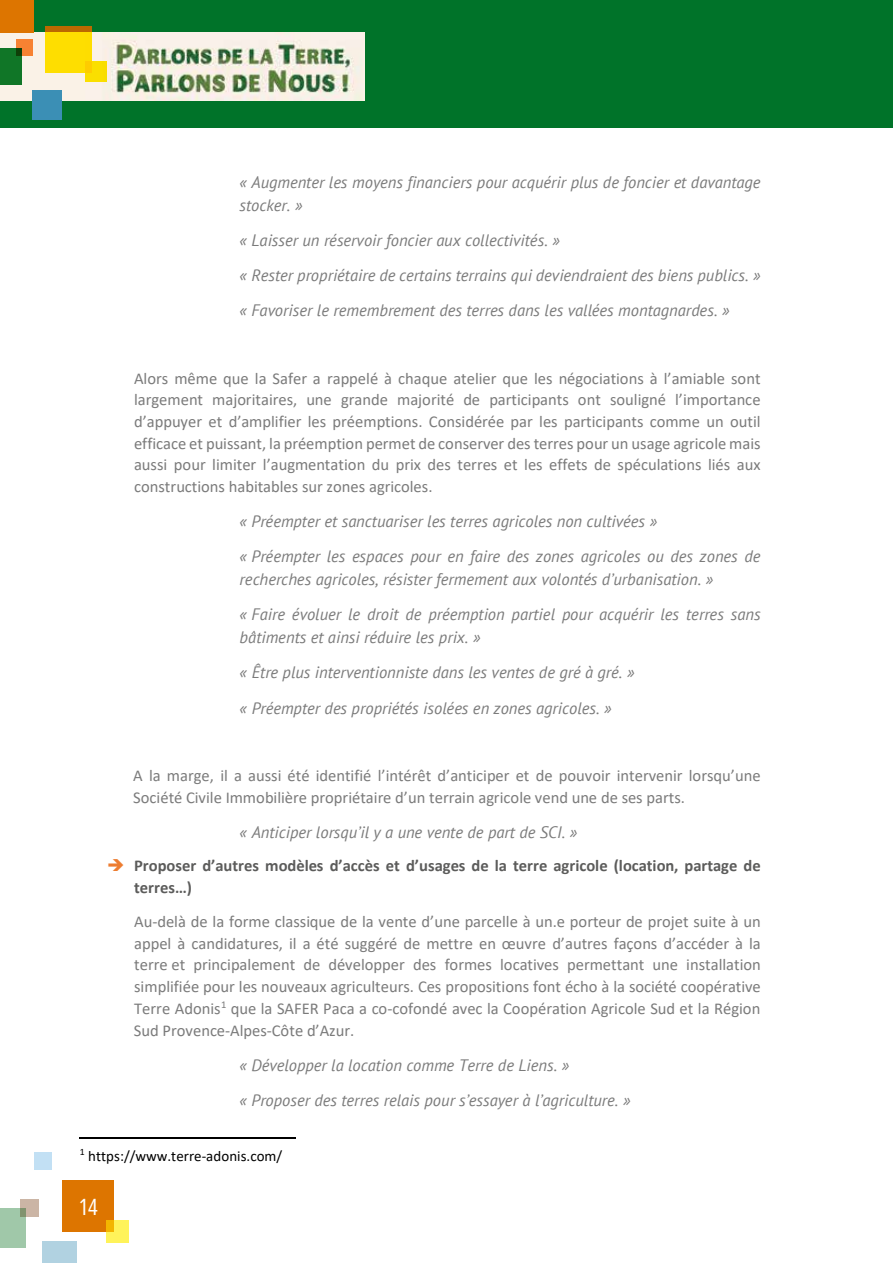
<style>
.page{position:relative;width:893px;height:1263px;background:#fff}
.page>*{position:absolute;margin:0;border:0;box-sizing:border-box;transform-origin:0 0}
.t1{font:22.5px "Open Sans";color:#fff}
.t2{font:16.5px/21.8px "Calibri";color:#7b7b7b;text-align:justify}
.t3{font:italic 16.5px/35.1px "PT Sans";color:#7b7b7b}
.t4{font:700 16.5px/21.8px "Calibri";letter-spacing:-.005em;color:#5c5c5b}
.t5{font:15px "Calibri";color:#000}
.s1{color:#ed7d31}
</style>
<div class="page">
<div style="left:0;top:0;width:893px;height:128px;background:#007329"></div>
<div style="left:0;top:1208px;width:26px;height:40px;background:#a0c8a9"></div>
<div style="left:106px;top:1220px;width:23px;height:23px;background:#fff35a"></div>
<div style="left:43px;top:1242px;width:34px;height:21px;background:#b1d2e1"></div>
<div style="left:34px;top:1152px;width:17px;height:17px;background:#c2e0f4"></div>
<div style="left:62px;top:1181px;width:51px;height:51px;background:#dd7500"></div>
<svg style="left:20px;top:1199px;width:19px;height:18px"></svg>
<img style="left:0;top:33px;width:365px;height:68px">
<div style="left:0;top:48px;width:22px;height:36px;background:#107627"></div>
<div style="left:85px;top:61px;width:21px;height:21px;background:#fadf00"></div>
<div style="left:32px;top:90px;width:30px;height:30px;background:#3b8fb5"></div>
<div style="left:0;top:0;width:34px;height:33px;background:#dd7500"></div>
<svg style="left:45px;top:27px;width:47px;height:46px;background:#f6d000"></svg>
<svg style="left:16px;top:39px;width:17px;height:17px"></svg>
<hr style="left:80px;top:1138px;width:216px;height:1px;background:#000">
<p class="t3" style="left:239px;top:170px;width:523px;line-height:23.1px">« Augmenter les moyens financiers pour acquérir plus de foncier et davantage stocker. »</p>
<p class="t3" style="left:239px;top:222px;width:522px">« Laisser un réservoir foncier aux collectivités. »<br>« Rester propriétaire de certains terrains qui deviendraient des biens publics. » « Favoriser le remembrement des terres dans les vallées montagnardes. »</p>
<p class="t2" style="left:134px;top:367px;width:628px">Alors même que la Safer a rappelé à chaque atelier que les négociations à l’amiable sont largement majoritaires, une grande majorité de participants ont souligné l’importance d’appuyer et d’amplifier les préemptions. Considérée par les participants comme un outil efficace et puissant, la préemption permet de conserver des terres pour un usage agricole mais aussi pour limiter l’augmentation du prix des terres et les effets de spéculations liés aux constructions habitables sur zones agricoles.</p>
<p class="t3" style="left:239px;top:504px;width:522px">« Préempter et sanctuariser les terres agricoles non cultivées »<br>« Préempter les espaces pour en faire des zones agricoles ou des zones de</p>
<p class="t3" style="left:240px;top:561px;width:523px">recherches agricoles, résister fermement aux volontés d’urbanisation. »<br>« Faire évoluer le droit de préemption partiel pour acquérir les terres sans</p>
<p class="t3" style="left:240px;top:620px;width:396px">bâtiments et ainsi réduire les prix. »<br>« Être plus interventionniste dans les ventes de gré à gré. » « Préempter des propriétés isolées en zones agricoles. »</p>
<p class="t2" style="left:133px;top:764px;width:629px">A la marge, il a aussi été identifié l’intérêt d’anticiper et de pouvoir intervenir lorsqu’une<br>Société Civile Immobilière propriétaire d’un terrain agricole vend une de ses parts.</p>
<p class="t3" style="left:240px;top:814px;width:339px">« Anticiper lorsqu’il y a une vente de part de SCI. »</p>
<p class="t4" style="left:134px;top:855px;width:628px;text-indent:-27px"><span class="s1">➔</span> Proposer d’autres modèles d’accès et d’usages de la terre agricole (location, partage de terres…)</p>
<p class="t2" style="left:134px;top:910px;width:628px">Au-delà de la forme classique de la vente d’une parcelle à un.e porteur de projet suite à un appel à candidatures, il a été suggéré de mettre en œuvre d’autres façons d’accéder à la terre et principalement de développer des formes locatives permettant une installation simplifiée pour les nouveaux agriculteurs. Ces propositions font écho à la société coopérative Terre Adonis<sup>1</sup> que la SAFER Paca a co-cofondé avec la Coopération Agricole Sud et la Région Sud Provence-Alpes-Côte d’Azur.</p>
<p class="t3" style="left:239px;top:1047px;width:392px">« Développer la location comme Terre de Liens. »<br>« Proposer des terres relais pour s’essayer à l’agriculture. »</p>
<p class="t5" style="left:80px;top:1145px;width:204px"><sup>1</sup> https://www.terre-adonis.com/</p>
<h1 class="t1" style="left:79px;top:1191px;width:21px">14</h1>
</div>
